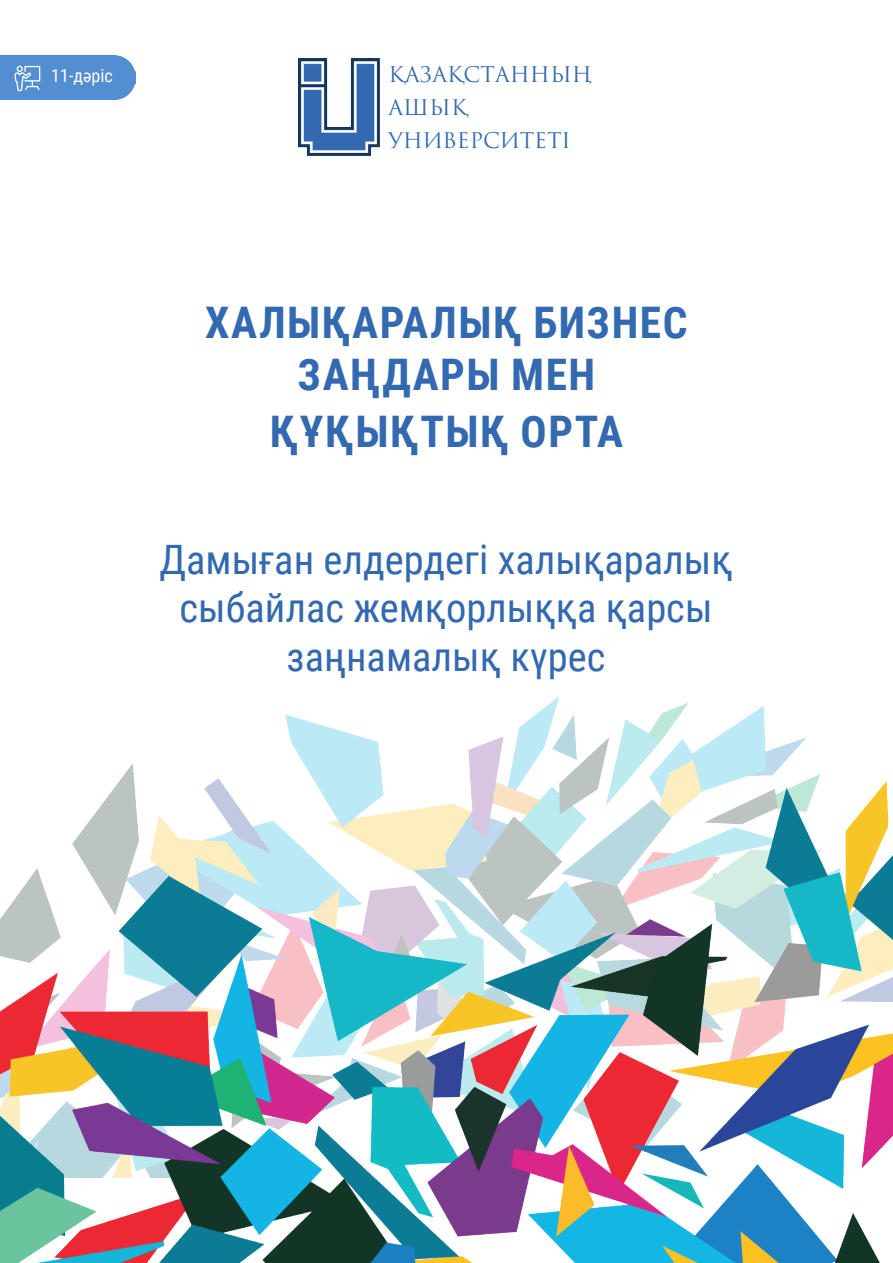
<style>
.page{position:relative;width:893px;height:1263px;background:#fff}
.page>*{position:absolute;margin:0;border:0;box-sizing:border-box;transform-origin:0 0}
.t1{font:700 43.5px/52.2px "Roboto Condensed";letter-spacing:.035em;color:#3269b1;text-align:center}
.t2{font:40.5px/48.6px "Roboto Condensed";color:#3269b1;text-align:center}
.t3{font:21px "Trajan Pro 3";color:#3269b1}
.t4{font:18px "Roboto Condensed";color:#fff}
</style>
<div class="page">
<img style="left:285px;top:697px;width:480px;height:32px">
<img style="left:0;top:729px;width:892px;height:534px">
<div style="left:0;top:55px;width:136px;height:45px;background:#538dd2"></div>
<svg style="left:14px;top:66px;width:26px;height:25px"></svg>
<img style="left:298px;top:58px;width:82px;height:98px">
<p class="t4" style="left:51px;top:63px;width:63px">11-дәріс</p>
<p class="t3" style="left:389px;top:60px;width:205px">ҚАЗАҚСТАННЫҢ</p>
<p class="t3" style="left:389px;top:93px;width:81px">АШЫҚ</p>
<p class="t3" style="left:389px;top:126px;width:184px">УНИВЕРСИТЕТІ</p>
<p class="t1" style="left:205px;top:294px;width:484px">ХАЛЫҚАРАЛЫҚ БИЗНЕС<br>ЗАҢДАРЫ МЕН</p>
<p class="t1" style="left:270px;top:403px;width:355px">ҚҰҚЫҚТЫҚ ОРТА</p>
<p class="t2" style="left:159px;top:533px;width:575px">Дамыған елдердегі халықаралық сыбайлас жемқорлыққа қарсы заңнамалық күрес</p>
</div>
